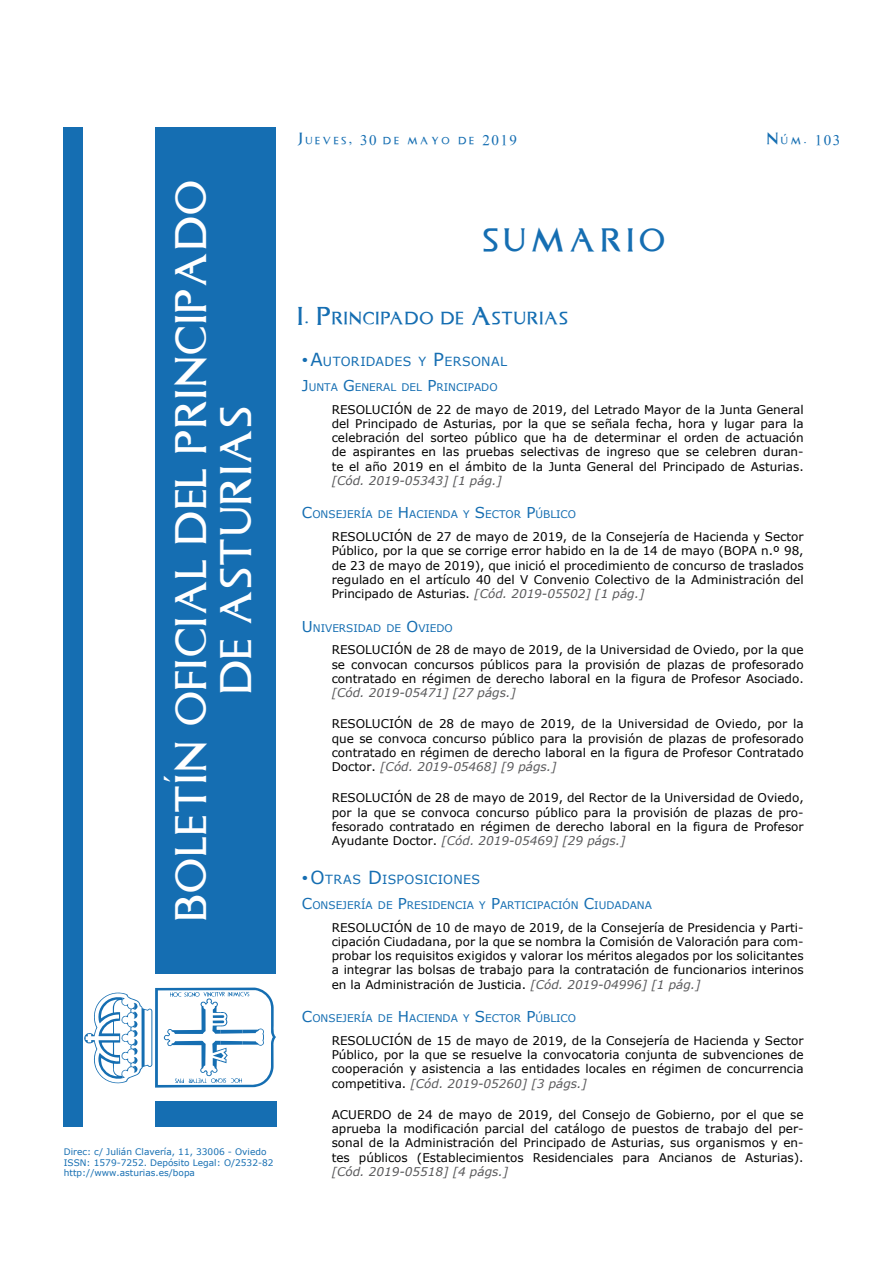
<style>
.page{position:relative;width:893px;height:1263px;background:#fff}
.page>*{position:absolute;margin:0;border:0;box-sizing:border-box;transform-origin:0 0}
.t1{font:36px/45px "Asturica";letter-spacing:.05em;color:#fff;text-align:center}
.SUMARIO{font:27px "Asturica";letter-spacing:.2em;color:#156eb2}
.SUM_Secc{font:14.7px "Asturica";letter-spacing:.075em;color:#156eb2}
.FECHA_Cabecera{font:13.5px "Asturica";letter-spacing:.2em;color:#156eb2}
.SUM_SubSecc{font:12.6px "Verdana";letter-spacing:.025em;color:#156eb2}
.SUM_Anuncio{font:12px/14.2px "Verdana";color:#000;text-align:justify}
.SUM_Organismo{font:10.5px "Verdana";color:#156eb2}
.PIE{font:9px "Verdana";color:#156eb2}
.s1{font-size:15px}
.s2{font-size:21px}
.s3{font-family:"Asturica";font-size:18px}
.s4{font-size:18px}
.s5{font-style:italic;color:#58585a}
</style>
<div class="page">
<div style="left:155px;top:1101px;width:121px;height:26px;background:#156eb2"></div>
<div style="left:156px;top:128px;width:120px;height:846px;background:#156eb2"></div>
<div style="left:64px;top:128px;width:19px;height:999px;background:#156eb2"></div>
<svg style="left:84px;top:987px;width:192px;height:100px"></svg>
<p class="t1" style="left:165px;top:921px;width:742px;rotate:-90deg">BOLETÍN OFICIAL DEL PRINCIPADO<br>DE ASTURIAS</p>
<p class="PIE" style="left:64px;top:1146px;width:204px">Direc: c/ Julián Clavería, 11, 33006 - Oviedo</p>
<p class="PIE" style="left:64px;top:1157px;width:211px">ISSN: 1579-7252. Depósito Legal: O/2532-82</p>
<p class="PIE" style="left:64px;top:1167px;width:133px">http://www.asturias.es/bopa</p>
<p class="FECHA_Cabecera" style="left:298px;top:129px;width:221px">Jueves, <span class="s1">30</span> de mayo de <span class="s1">2019</span></p>
<p class="FECHA_Cabecera" style="left:767px;top:129px;width:75px">Núm. <span class="s1">103</span></p>
<p class="SUMARIO" style="left:483px;top:219px;width:184px">SUMARIO</p>
<p class="SUM_Secc" style="left:298px;top:307px;width:272px"><span class="s2">I. P</span>RINCIPADO DE <span class="s2">A</span>STURIAS</p>
<p class="SUM_SubSecc" style="left:302px;top:353px;width:207px"><span class="s3">•</span><span class="s4">A</span>UTORIDADES Y <span class="s4">P</span>ERSONAL</p>
<p class="SUM_Organismo" style="left:302px;top:380px;width:197px"><span class="s1">J</span>UNTA <span class="s1">G</span>ENERAL DEL <span class="s1">P</span>RINCIPADO</p>
<p class="SUM_Anuncio" style="left:332px;top:402px;width:25px">Resol</p>
<p class="SUM_Anuncio" style="left:332px;top:402px;width:473px;text-indent:40px">ución de 22 de mayo de 2019, del Letrado Mayor de la Junta General del Principado de Asturias, por la que se señala fecha, hora y lugar para la celebración del sorteo público que ha de determinar el orden de actuación de aspirantes en las pruebas selectivas de ingreso que se celebren duran&shy;te el año 2019 en el ámbito de la Junta General del Principado de Asturias. <span class="s5">[Cód. 2019‑05343] [1 pág.]</span></p>
<p class="SUM_Organismo" style="left:302px;top:508px;width:276px"><span class="s1">C</span>ONSEJERÍA DE <span class="s1">H</span>ACIENDA Y <span class="s1">S</span>ECTOR <span class="s1">P</span>ÚBLICO</p>
<p class="SUM_Anuncio" style="left:332px;top:529px;width:25px">Resol</p>
<p class="SUM_Anuncio" style="left:332px;top:529px;width:473px;text-indent:40px">ución de 27 de mayo de 2019, de la Consejería de Hacienda y Sector Público, por la que se corrige error habido en la de 14 de mayo (BOPA n.º 98, de 23 de mayo de 2019), que inició el procedimiento de concurso de traslados regulado en el artículo 40 del V Convenio Colectivo de la Administración del Principado de Asturias. <span class="s5">[Cód. 2019‑05502] [1 pág.]</span></p>
<p class="SUM_Organismo" style="left:302px;top:621px;width:152px"><span class="s1">U</span> NIVERSIDAD DE <span class="s1">O</span>VIEDO</p>
<p class="SUM_Anuncio" style="left:332px;top:642px;width:25px">Resol</p>
<p class="SUM_Anuncio" style="left:332px;top:642px;width:473px;text-indent:40px">ución de 28 de mayo de 2019, de la U niversidad de Oviedo, por la que se convocan concursos públicos para la provisión de plazas de profesorado contratado en régimen de derecho laboral en la figura de Profesor Asociado. <span class="s5">[Cód. 2019‑05471] [27 págs.]</span></p>
<p class="SUM_Anuncio" style="left:332px;top:716px;width:25px">Resol</p>
<p class="SUM_Anuncio" style="left:332px;top:716px;width:473px;text-indent:40px">ución de 28 de mayo de 2019, de la U niversidad de Oviedo, por la que se convoca concurso público para la provisión de plazas de profesorado contratado en régimen de derecho laboral en la figura de Profesor Contratado Doctor. <span class="s5">[Cód. 2019‑05468] [9 págs.]</span></p>
<p class="SUM_Anuncio" style="left:332px;top:790px;width:25px">Resol</p>
<p class="SUM_Anuncio" style="left:332px;top:790px;width:473px;text-indent:40px">ución de 28 de mayo de 2019, del Rector de la U niversidad de Oviedo, por la que se convoca concurso público para la provisión de plazas de pro&shy;fesorado contratado en régimen de derecho laboral en la figura de Profesor Ayudante Doctor. <span class="s5">[Cód. 2019‑05469] [29 págs.]</span></p>
<p class="SUM_SubSecc" style="left:302px;top:871px;width:180px"><span class="s3">•</span><span class="s4">O</span>TRAS <span class="s4">D</span>ISPOSICIONES</p>
<p class="SUM_Organismo" style="left:302px;top:898px;width:351px"><span class="s1">C</span>ONSEJERÍA DE <span class="s1">P</span>RESIDENCIA Y <span class="s1">P</span>ARTICIPACIÓN <span class="s1">C</span>IUDADANA</p>
<p class="SUM_Anuncio" style="left:332px;top:920px;width:25px">Resol</p>
<p class="SUM_Anuncio" style="left:332px;top:920px;width:473px;text-indent:40px">ución de 10 de mayo de 2019, de la Consejería de Presidencia y Parti&shy;cipación Ciudadana, por la que se nombra la Comisión de Valoración para com&shy;probar los requisitos exigidos y valorar los méritos alegados por los solicitantes a integrar las bolsas de trabajo para la contratación de funcionarios interinos en la Administración de Justicia. <span class="s5">[Cód. 2019‑04996] [1 pág.]</span></p>
<p class="SUM_Organismo" style="left:302px;top:1011px;width:276px"><span class="s1">C</span>ONSEJERÍA DE <span class="s1">H</span>ACIENDA Y <span class="s1">S</span>ECTOR <span class="s1">P</span>ÚBLICO</p>
<p class="SUM_Anuncio" style="left:332px;top:1033px;width:25px">Resol</p>
<p class="SUM_Anuncio" style="left:332px;top:1033px;width:473px;text-indent:40px">ución de 15 de mayo de 2019, de la Consejería de Hacienda y Sector Público, por la que se resuelve la convocatoria conjunta de subvenciones de cooperación y asistencia a las entidades locales en régimen de concurrencia competitiva. <span class="s5">[Cód. 2019‑05260] [3 págs.]</span></p>
<p class="SUM_Anuncio" style="left:332px;top:1107px;width:43px">Acuerdo</p>
<p class="SUM_Anuncio" style="left:332px;top:1107px;width:474px;text-indent:66px">de 24 de mayo de 2019, del Consejo de Gobierno, por el que se aprueba la modificación parcial del catálogo de puestos de trabajo del per&shy;sonal de la Administración del Principado de Asturias, sus organismos y en&shy;tes públicos (Establecimientos Residenciales para Ancianos de Asturias). <span class="s5">[Cód. 2019‑05518] [4 págs.]</span></p>
</div>
